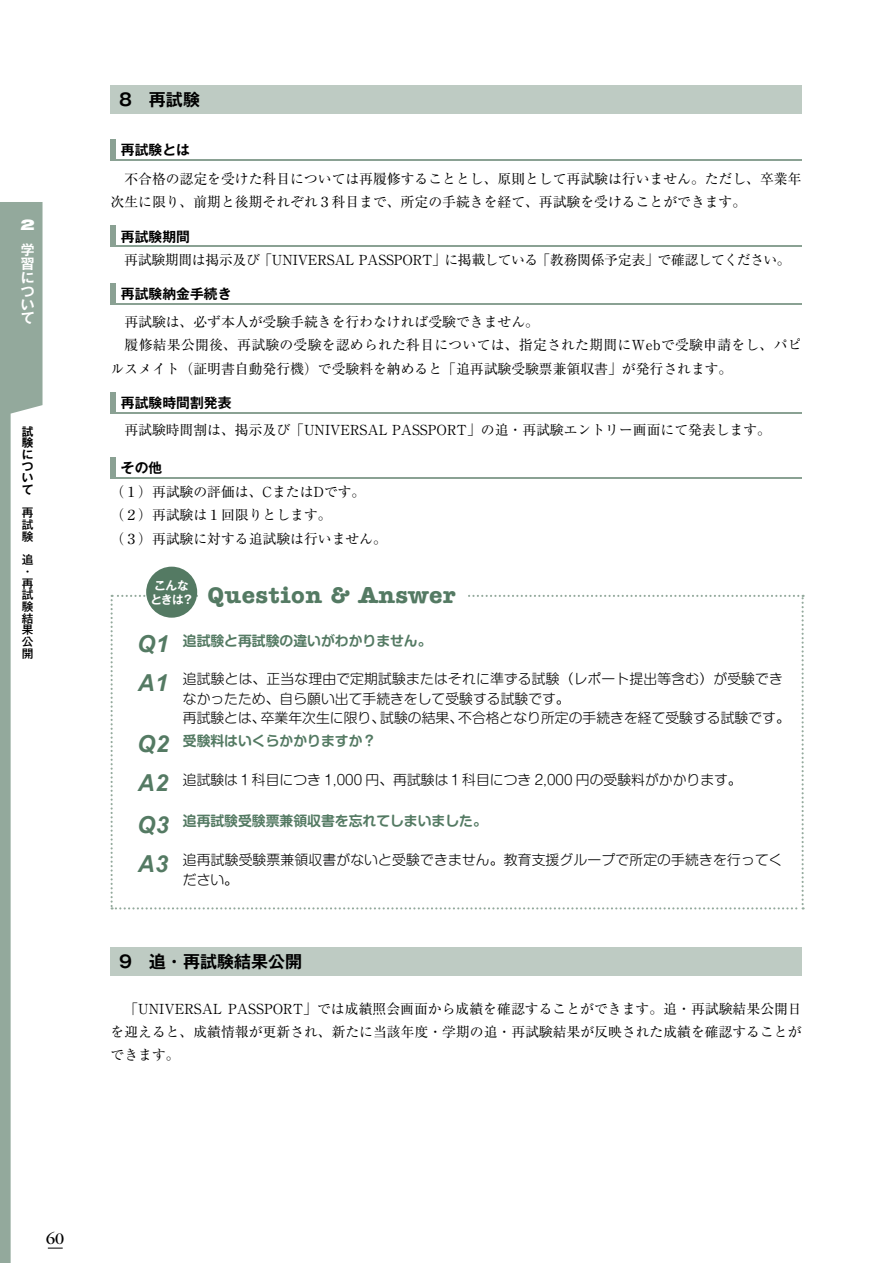
<style>
.page{position:relative;width:893px;height:1263px;background:#fff}
.page>*{position:absolute;margin:0;border:0;box-sizing:border-box;transform-origin:0 0}
.t1{font:700 23.4px "Amer Typewriter IT Cby BT";letter-spacing:.02em;color:#547a63}
.t2{font:italic 700 23.4px/38.8px "Arial";letter-spacing:.02em;color:#547a63}
.t3{font:700 16.95px "Gothic MB101 Pr 6 N De";color:#000}
.t4{font:16.95px "Garamond";color:#000}
.t5{font:900 expanded 14.85px "Helvetica Neue";color:#fff}
.t6{font:13.8px/23.4px "Ryumin Pr 6 N";color:#000}
.t7{font:300 13.8px/19.5px "Shin M Go Pr 6 N";color:#000}
.t8{font:700 13.8px "Shin M Go Pr 6 N De";color:#547a63}
.t9{font:700 13.8px "Gothic MB101 Pr 6 N De";color:#000}
.t10{font:700 13.8px/13.6px "Gothic MB101 Pr 6 N De";color:#fff;text-align:justify}
.t11{font:500 11.7px/11.7px "Gothic MB101 Pr 6 N";color:#000;text-align:justify}
.t12{font:700 11.7px/13.8px "Gothic MB101 Pr 6 N De";letter-spacing:-.025em;color:#fff}
.t13{font:700 11.7px/11.7px "Gothic MB101 Pr 6 N De";color:#000;text-align:justify}
</style>
<div class="page">
<div style="left:111px;top:85px;width:690px;height:28px;background:#becbc3"></div>
<svg style="left:111px;top:595px;width:693px;height:314px"></svg>
<div style="left:198px;top:582px;width:268px;height:26px;background:#fff"></div>
<div style="left:146px;top:567px;width:51px;height:51px;background:#547a63;border-radius:50%"></div>
<div style="left:111px;top:140px;width:5px;height:21px;background:#8aa193"></div>
<hr style="left:111px;top:159px;width:690px;height:2px;background:#8aa193">
<div style="left:111px;top:226px;width:5px;height:21px;background:#8aa193"></div>
<hr style="left:111px;top:245px;width:690px;height:2px;background:#8aa193">
<div style="left:111px;top:283px;width:5px;height:22px;background:#8aa193"></div>
<hr style="left:111px;top:303px;width:690px;height:2px;background:#8aa193">
<div style="left:111px;top:392px;width:5px;height:22px;background:#8aa193"></div>
<hr style="left:111px;top:412px;width:690px;height:2px;background:#8aa193">
<div style="left:111px;top:458px;width:5px;height:21px;background:#8aa193"></div>
<hr style="left:111px;top:477px;width:690px;height:2px;background:#8aa193">
<div style="left:111px;top:948px;width:690px;height:28px;background:#becbc3"></div>
<svg style="left:0;top:202px;width:43px;height:1061px"></svg>
<svg style="left:48px;top:1248px;width:15px;height:1px"></svg>
<p class="t5" style="left:20px;top:215px;width:16px">2</p>
<p class="t10" style="left:21px;top:242px;width:15px">学習について</p>
<p class="t13" style="left:22px;top:425px;width:13px">試験について</p>
<p class="t11" style="left:22px;top:506px;width:13px">再試験</p>
<p class="t11" style="left:22px;top:553px;width:13px;text-align:left">追・再試験結果公開</p>
<p class="t3" style="left:119px;top:85px;width:82px">8　再試験</p>
<p class="t9" style="left:121px;top:139px;width:71px">再試験とは</p>
<p class="t6" style="left:111px;top:166px;width:692px">　不合格の認定を受けた科目については再履修することとし、原則として再試験は行いません。ただし、卒業年次生に限り、前期と後期それぞれ３科目まで、所定の手続きを経て、再試験を受けることができます。</p>
<p class="t9" style="left:121px;top:225px;width:71px">再試験期間</p>
<p class="t6" style="left:111px;top:247px;width:682px">　再試験期間は掲示及び「UNIVERSAL PASSPORT」に掲載している「教務関係予定表」で確認してください。</p>
<p class="t9" style="left:121px;top:282px;width:112px">再試験納金手続き</p>
<p class="t6" style="left:111px;top:309px;width:693px">　再試験は、必ず本人が受験手続きを行わなければ受験できません。<br>　履修結果公開後、再試験の受験を認められた科目については、指定された期間にＷebで受験申請をし、パピルスメイト（証明書自動発行機）で受験料を納めると「追再試験受験票兼領収書」が発行されます。</p>
<p class="t9" style="left:121px;top:391px;width:112px">再試験時間割発表</p>
<p class="t6" style="left:111px;top:418px;width:662px">　再試験時間割は、掲示及び「UNIVERSAL PASSPORT」の追・再試験エントリー画面にて発表します。</p>
<p class="t9" style="left:121px;top:457px;width:43px">その他</p>
<p class="t6" style="left:111px;top:479px;width:278px">（１）再試験の評価は、CまたはDです。<br>（２）再試験は１回限りとします。<br>（３）再試験に対する追試験は行いません。</p>
<p class="t12" style="left:151px;top:578px;width:45px">こんなときは？</p>
<p class="t8" style="left:183px;top:629px;width:250px">追試験と再試験の違いがわかりません。</p>
<p class="t7" style="left:183px;top:669px;width:608px">追試験とは、正当な理由で定期試験またはそれに準ずる試験（レポート提出等含む）が受験できなかったため、自ら願い出て手続きをして受験する試験です。<br>再試験とは、卒業年次生に限り、試験の結果、不合格となり所定の手続きを経て受験する試験です。</p>
<p class="t8" style="left:183px;top:729px;width:195px">受験料はいくらかかりますか？</p>
<p class="t7" style="left:183px;top:769px;width:560px">追試験は１科目につき 1,000 円、再試験は１科目につき 2,000 円の受験料がかかります。</p>
<p class="t8" style="left:183px;top:810px;width:306px">追再試験受験票兼領収書を忘れてしまいました。</p>
<p class="t7" style="left:183px;top:849px;width:601px">追再試験受験票兼領収書がないと受験できません。教育支援グループで所定の手続きを行ってください。</p>
<h1 class="t1" style="left:208px;top:580px;width:250px">Question &amp; Answer</h1>
<h1 class="t2" style="left:137px;top:625px;width:33px">Q1<br>A1</h1>
<h1 class="t2" style="left:137px;top:725px;width:33px">Q2<br>A2</h1>
<h1 class="t2" style="left:137px;top:806px;width:33px">Q3<br>A3</h1>
<p class="t3" style="left:119px;top:948px;width:184px">9　追・再試験結果公開</p>
<p class="t6" style="left:111px;top:996px;width:693px;text-align:justify">　「UNIVERSAL PASSPORT」では成績照会画面から成績を確認することができます。追・再試験結果公開日を迎えると、成績情報が更新され、新たに当該年度・学期の追・再試験結果が反映された成績を確認することができます。</p>
<p class="t4" style="left:46px;top:1229px;width:20px">60</p>
</div>
